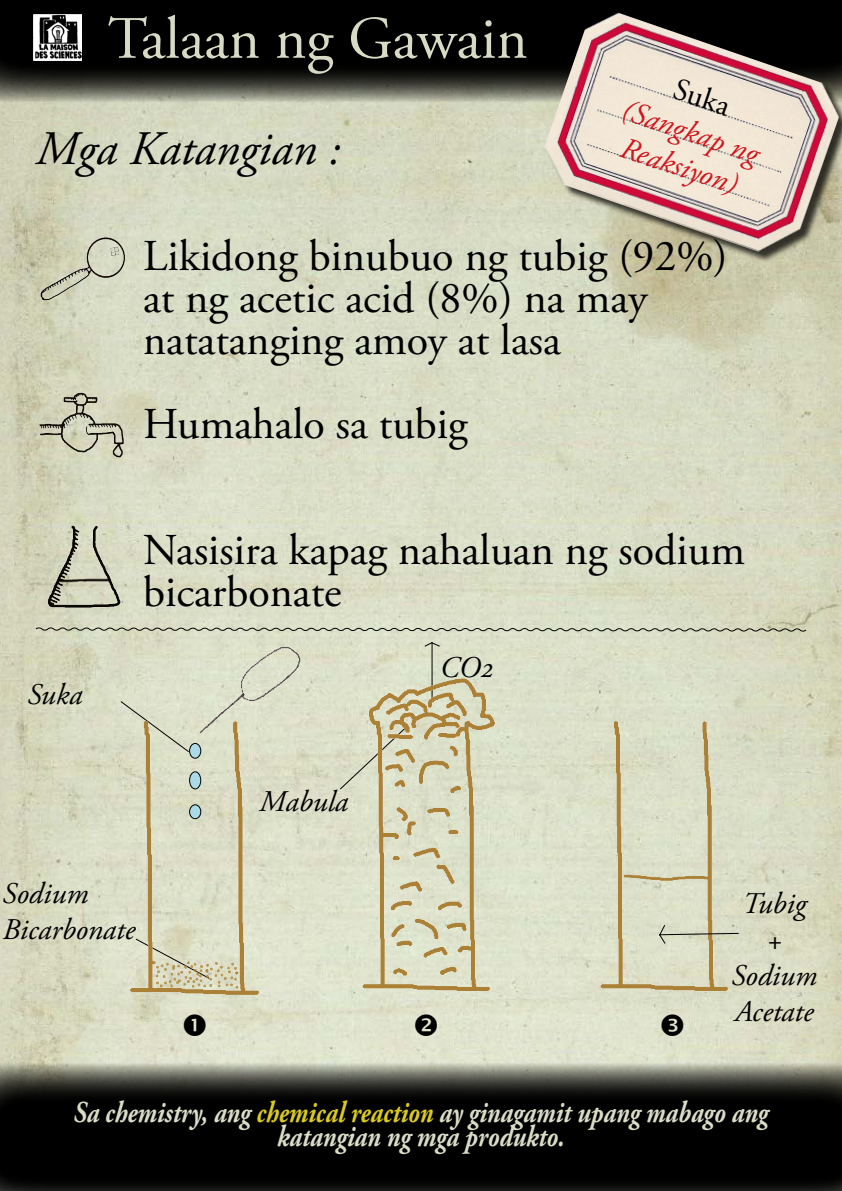
<style>
.page{position:relative;width:842px;height:1191px;background:#fff}
.page>*{position:absolute;margin:0;border:0;box-sizing:border-box;transform-origin:0 0}
.t1{font:60px "Adobe Garamond Pro";color:#d8dac4}
.t2{font:italic 48px "Adobe Garamond Pro";color:#000}
.t3{font:44px/42px "Adobe Garamond Pro";color:#000}
.t4{font:italic 31px "Adobe Garamond Pro";color:#d1151c}
.t5{font:31px "Adobe Garamond Pro";color:#000}
.t6{font:italic 700 30.2px/24px "Adobe Garamond Pro";color:#dadcc6;text-align:center;scale:.83 1}
.t7{font:italic 30px/36px "Adobe Garamond Pro";color:#000}
.s1{color:#dac91e}
</style>
<div class="page">
<img style="left:0;top:102px;width:842px;height:961px">
<svg style="left:0;top:0;width:842px;height:102px"></svg>
<img style="left:535px;top:4px;width:307px;height:258px">
<svg style="left:0;top:1063px;width:842px;height:128px"></svg>
<img style="left:33px;top:14px;width:48px;height:47px">
<img style="left:36px;top:234px;width:92px;height:67px">
<img style="left:36px;top:387px;width:92px;height:74px">
<img style="left:36px;top:517px;width:92px;height:100px">
<svg style="left:35px;top:626px;width:772px;height:6px"></svg>
<hr style="left:432px;top:642px;width:1px;height:57px;background:#000">
<svg style="left:423px;top:641px;width:18px;height:6px"></svg>
<img style="left:579px;top:661px;width:238px;height:408px">
<img style="left:307px;top:661px;width:272px;height:408px">
<img style="left:181px;top:629px;width:126px;height:32px">
<img style="left:73px;top:661px;width:276px;height:344px">
<div style="left:190px;top:743px;width:11px;height:15px;background:#abdbe8;border-radius:50%"></div>
<div style="left:189px;top:743px;width:12px;height:15px;border:1px solid #000;border-radius:50%"></div>
<div style="left:190px;top:772px;width:11px;height:17px;background:#abdbe8;border-radius:50%"></div>
<div style="left:189px;top:771px;width:12px;height:18px;border:1px solid #000;border-radius:50%"></div>
<div style="left:190px;top:805px;width:11px;height:13px;background:#abdbe8;border-radius:50%"></div>
<div style="left:189px;top:804px;width:12px;height:15px;border:1px solid #000;border-radius:50%"></div>
<svg style="left:658px;top:923px;width:82px;height:22px"></svg>
<svg style="left:184px;top:1013px;width:22px;height:22px"></svg>
<svg style="left:415px;top:1013px;width:22px;height:22px"></svg>
<svg style="left:661px;top:1013px;width:22px;height:22px"></svg>
<h1 class="t1" style="left:108px;top:3px;width:421px">Talaan ng Gawain</h1>
<p class="t5" style="left:680px;top:71px;width:59px;rotate:18deg">Suka</p>
<p class="t4" style="left:629px;top:92px;width:144px;rotate:18deg">(Sangkap ng</p>
<p class="t2" style="left:36px;top:120px;width:306px">Mga Katangian :</p>
<p class="t4" style="left:627px;top:129px;width:123px;rotate:18deg">Reaksiyon)</p>
<p class="t3" style="left:143px;top:237px;width:586px">Likidong binubuo ng tubig (92%) at ng acetic acid (8%) na may natatanging amoy at lasa</p>
<p class="t3" style="left:143px;top:405px;width:326px">Humahalo sa tubig</p>
<p class="t3" style="left:143px;top:531px;width:603px">Nasisira kapag nahaluan ng sodium bicarbonate</p>
<p class="t7" style="left:27px;top:677px;width:57px">Suka</p>
<p class="t7" style="left:3px;top:876px;width:134px">Sodium<br>Bicarbonate</p>
<p class="t7" style="left:259px;top:784px;width:90px">Mabula</p>
<p class="t7" style="left:440px;top:650px;width:55px">CO2</p>
<p class="t7" style="left:731px;top:886px;width:87px;text-align:center">Tubig +<br>Sodium<br>Acetate</p>
<p class="t6" style="left:74px;top:1101px;width:838px">Sa chemistry, ang <span class="s1">chemical reaction</span> ay ginagamit upang mabago ang katangian ng mga produkto.</p>
</div>
